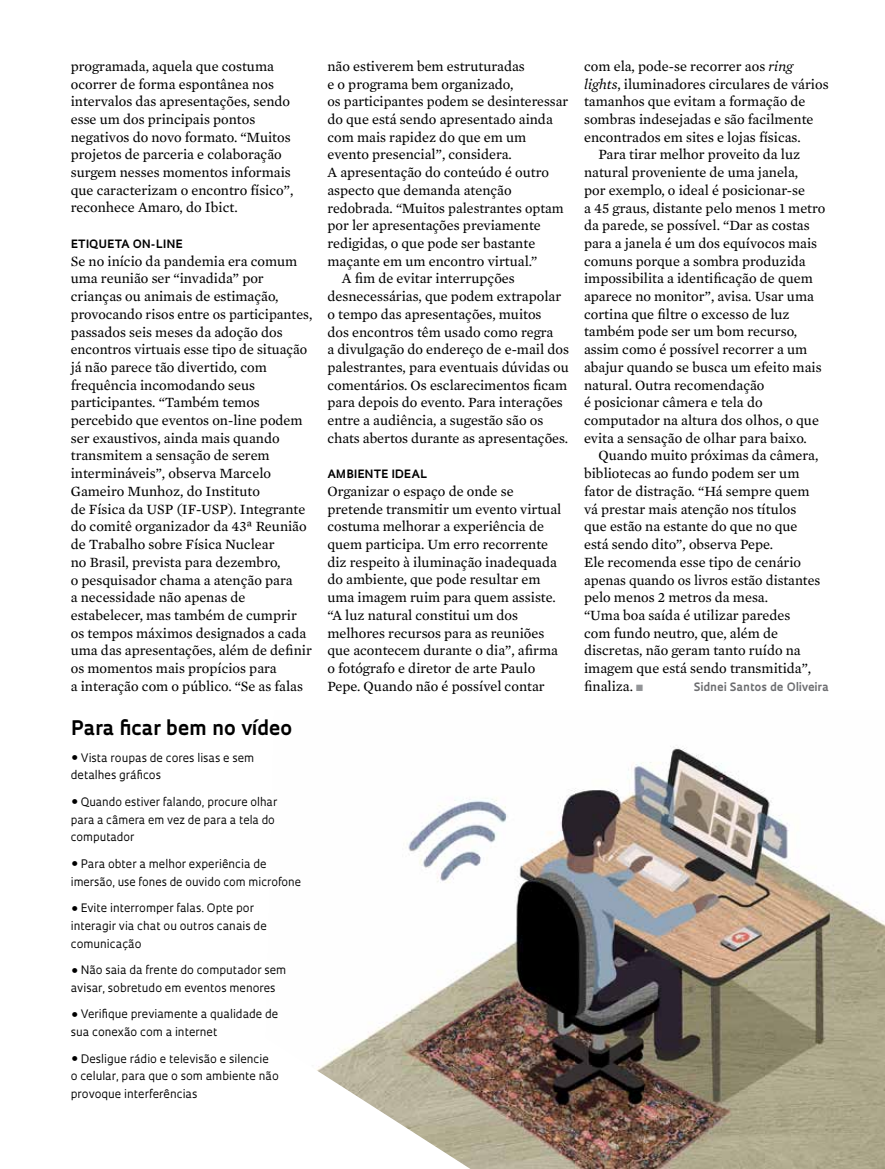
<style>
.page{position:relative;width:885px;height:1169px;background:#fff}
.page>*{position:absolute;margin:0;border:0;box-sizing:border-box;transform-origin:0 0}
.t1{font:700 19.5px "Oculum";color:#000}
.t2{font:14.4px/17.7px "Mercury Text G2";color:#000}
.t3{font:11.4px/17.7px "Oculum";color:#000}
.t4{font:700 11.25px "Oculum";letter-spacing:.035em;color:#000}
.t5{font:700 11.25px "Oculum";letter-spacing:.01em;color:#6d6e71}
.s1{font-weight:700;font-size:16.5px}
.s2{font-style:italic}
.s3{color:#939598}
</style>
<div class="page">
<img style="left:316px;top:746px;width:569px;height:422px">
<p class="t2" style="left:71px;top:56px;width:224px">programada, aquela que costuma ocorrer de forma espontânea nos intervalos das apresentações, sendo esse um dos principais pontos negativos do novo formato. “Muitos projetos de parceria e colaboração surgem nesses momentos informais que caracterizam o encontro físico”, reconhece Amaro, do Ibict.</p>
<p class="t4" style="left:71px;top:236px;width:113px">ETIQUETA ON-LINE</p>
<p class="t2" style="left:71px;top:251px;width:243px">Se no início da pandemia era comum uma reunião ser “invadida” por crianças ou animais de estimação, provocando risos entre os participantes, passados seis meses da adoção dos encontros virtuais esse tipo de situação já não parece tão divertido, com frequência incomodando seus participantes. “Também temos percebido que eventos on-line podem ser exaustivos, ainda mais quando transmitem a sensação de serem intermináveis”, observa Marcelo Gameiro Munhoz, do Instituto<br>de Física da USP (IF-USP). Integrante do comitê organizador da 43ª Reunião de Trabalho sobre Física Nuclear<br>no Brasil, prevista para dezembro,<br>o pesquisador chama a atenção para<br>a necessidade não apenas de estabelecer, mas também de cumprir os tempos máximos designados a cada uma das apresentações, além de definir os momentos mais propícios para<br>a interação com o público. “Se as falas</p>
<h1 class="t1" style="left:71px;top:714px;width:223px">Para ficar bem no vídeo</h1>
<p class="t3" style="left:71px;top:748px;width:185px"><span class="s1">•</span> Vista roupas de cores lisas e sem detalhes gráficos</p>
<p class="t3" style="left:71px;top:792px;width:208px"><span class="s1">•</span> Quando estiver falando, procure olhar para a câmera em vez de para a tela do computador</p>
<p class="t3" style="left:71px;top:854px;width:232px"><span class="s1">•</span> Para obter a melhor experiência de imersão, use fones de ouvido com microfone</p>
<p class="t3" style="left:71px;top:898px;width:198px"><span class="s1">•</span> Evite interromper falas. Opte por interagir via chat ou outros canais de comunicação</p>
<p class="t3" style="left:71px;top:960px;width:217px"><span class="s1">•</span> Não saia da frente do computador sem avisar, sobretudo em eventos menores</p>
<p class="t3" style="left:71px;top:1005px;width:209px"><span class="s1">•</span> Verifique previamente a qualidade de sua conexão com a internet</p>
<p class="t3" style="left:71px;top:1049px;width:210px"><span class="s1">•</span> Desligue rádio e televisão e silencie<br>o celular, para que o som ambiente não provoque interferências</p>
<p class="t2" style="left:327px;top:56px;width:199px">não estiverem bem estruturadas</p>
<p class="t2" style="left:327px;top:74px;width:188px">e o programa bem organizado,</p>
<p class="t2" style="left:327px;top:92px;width:242px">os participantes podem se desinteressar</p>
<p class="t2" style="left:327px;top:110px;width:227px">do que está sendo apresentado ainda</p>
<p class="t2" style="left:327px;top:127px;width:200px">com mais rapidez do que em um</p>
<p class="t2" style="left:327px;top:145px;width:186px">evento presencial”, considera.</p>
<p class="t2" style="left:327px;top:163px;width:223px">A apresentação do conteúdo é outro</p>
<p class="t2" style="left:327px;top:180px;width:186px">aspecto que demanda atenção</p>
<p class="t2" style="left:327px;top:198px;width:238px">redobrada. “Muitos palestrantes optam</p>
<p class="t2" style="left:327px;top:216px;width:215px">por ler apresentações previamente</p>
<p class="t2" style="left:327px;top:233px;width:209px">redigidas, o que pode ser bastante</p>
<p class="t2" style="left:327px;top:251px;width:211px">maçante em um encontro virtual.”</p>
<p class="t2" style="left:342px;top:269px;width:174px">A fim de evitar interrupções</p>
<p class="t2" style="left:327px;top:287px;width:235px">desnecessárias, que podem extrapolar</p>
<p class="t2" style="left:327px;top:304px;width:216px">o tempo das apresentações, muitos</p>
<p class="t2" style="left:327px;top:322px;width:227px">dos encontros têm usado como regra</p>
<p class="t2" style="left:327px;top:340px;width:243px">a divulgação do endereço de e-mail dos</p>
<p class="t2" style="left:327px;top:357px;width:243px">palestrantes, para eventuais dúvidas ou</p>
<p class="t2" style="left:327px;top:375px;width:241px">comentários. Os esclarecimentos ficam</p>
<p class="t2" style="left:327px;top:393px;width:237px">para depois do evento. Para interações</p>
<p class="t2" style="left:327px;top:410px;width:217px">entre a audiência, a sugestão são os</p>
<p class="t2" style="left:327px;top:428px;width:242px">chats abertos durante as apresentações.</p>
<p class="t4" style="left:327px;top:466px;width:101px">AMBIENTE IDEAL</p>
<p class="t2" style="left:327px;top:481px;width:235px">Organizar o espaço de onde se pretende transmitir um evento virtual costuma melhorar a experiência de quem participa. Um erro recorrente diz respeito à iluminação inadequada do ambiente, que pode resultar em uma imagem ruim para quem assiste. “A luz natural constitui um dos melhores recursos para as reuniões que acontecem durante o dia”, afirma o fotógrafo e diretor de arte Paulo Pepe. Quando não é possível contar</p>
<p class="t2" style="left:584px;top:56px;width:211px">com ela, pode-se recorrer aos <span class="s2">ring</span></p>
<p class="t2" style="left:584px;top:74px;width:246px"><span class="s2">lights</span>, iluminadores circulares de vários</p>
<p class="t2" style="left:584px;top:92px;width:223px">tamanhos que evitam a formação de</p>
<p class="t2" style="left:584px;top:110px;width:231px">sombras indesejadas e são facilmente</p>
<p class="t2" style="left:584px;top:127px;width:218px">encontrados em sites e lojas físicas.</p>
<p class="t2" style="left:599px;top:145px;width:203px">Para tirar melhor proveito da luz</p>
<p class="t2" style="left:584px;top:163px;width:216px">natural proveniente de uma janela,</p>
<p class="t2" style="left:584px;top:180px;width:222px">por exemplo, o ideal é posicionar-se</p>
<p class="t2" style="left:584px;top:198px;width:243px">a 45 graus, distante pelo menos 1 metro</p>
<p class="t2" style="left:584px;top:216px;width:227px">da parede, se possível. “Dar as costas</p>
<p class="t2" style="left:584px;top:233px;width:235px">para a janela é um dos equívocos mais</p>
<p class="t2" style="left:584px;top:251px;width:223px">comuns porque a sombra produzida</p>
<p class="t2" style="left:584px;top:269px;width:230px">impossibilita a identificação de quem</p>
<p class="t2" style="left:584px;top:287px;width:231px">aparece no monitor”, avisa. Usar uma</p>
<p class="t2" style="left:584px;top:304px;width:207px">cortina que filtre o excesso de luz</p>
<p class="t2" style="left:584px;top:322px;width:215px">também pode ser um bom recurso,</p>
<p class="t2" style="left:584px;top:340px;width:225px">assim como é possível recorrer a um</p>
<p class="t2" style="left:584px;top:357px;width:239px">abajur quando se busca um efeito mais</p>
<p class="t2" style="left:584px;top:375px;width:182px">natural. Outra recomendação</p>
<p class="t2" style="left:584px;top:393px;width:180px">é posicionar câmera e tela do</p>
<p class="t2" style="left:584px;top:411px;width:236px">computador na altura dos olhos, o que</p>
<p class="t2" style="left:584px;top:428px;width:224px">evita a sensação de olhar para baixo.</p>
<p class="t2" style="left:598px;top:446px;width:221px">Quando muito próximas da câmera,</p>
<p class="t2" style="left:584px;top:464px;width:217px">bibliotecas ao fundo podem ser um</p>
<p class="t2" style="left:584px;top:481px;width:227px">fator de distração. “Há sempre quem</p>
<p class="t2" style="left:584px;top:499px;width:214px">vá prestar mais atenção nos títulos</p>
<p class="t2" style="left:584px;top:517px;width:215px">que estão na estante do que no que</p>
<p class="t2" style="left:584px;top:534px;width:191px">está sendo dito”, observa Pepe.</p>
<p class="t2" style="left:584px;top:552px;width:219px">Ele recomenda esse tipo de cenário</p>
<p class="t2" style="left:584px;top:570px;width:238px">apenas quando os livros estão distantes</p>
<p class="t2" style="left:584px;top:588px;width:186px">pelo menos 2 metros da mesa.</p>
<p class="t2" style="left:584px;top:605px;width:208px">“Uma boa saída é utilizar paredes</p>
<p class="t2" style="left:584px;top:623px;width:195px">com fundo neutro, que, além de</p>
<p class="t2" style="left:584px;top:641px;width:218px">discretas, não geram tanto ruído na</p>
<p class="t2" style="left:584px;top:658px;width:229px">imagem que está sendo transmitida”,</p>
<p class="t2" style="left:584px;top:676px;width:61px">finaliza. <span class="s3">■</span></p>
<p class="t5" style="left:694px;top:679px;width:136px">Sidnei Santos de Oliveira</p>
</div>
